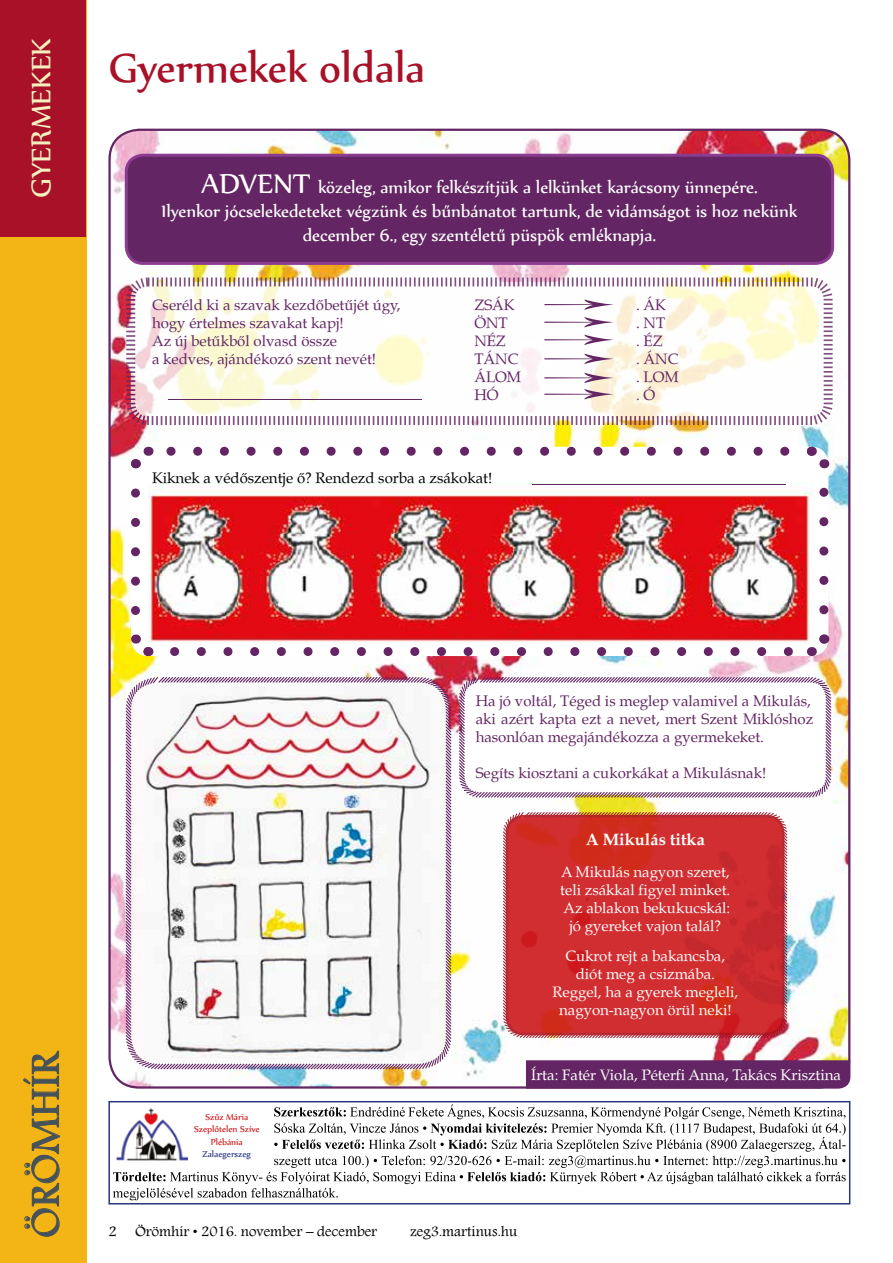
<style>
.page{position:relative;width:893px;height:1263px;background:#fff}
.page>*{position:absolute;margin:0;border:0;box-sizing:border-box;transform-origin:0 0}
.t1{font:49.5px "Nyala";color:#a81127}
.t2{font:42px "Andalus";color:#465259}
.t3{font:33px "Nyala";color:#f4f0c0}
.t4{font:20.25px/24.3px "Nyala";color:#fff;text-align:center}
.t5{font:16.5px "Book Antiqua CE Bold";color:#fff}
.t6{font:15px/18px "Book Antiqua CE";color:#632563}
.t7{font:15px/18px "Book Antiqua CE";color:#fff;text-align:center}
.t8{font:15px "Andalus";color:#000}
.t9{font:15px "Book Antiqua CE";color:#000}
.t10{font:10.5px/12.6px "Nyala";color:#cd171a;text-align:center}
.t11{font:10.5px "Nyala";color:#283583}
.s1{font-size:33px}
</style>
<div class="page">
<div style="left:0;top:0;width:86px;height:1263px;background:#f3b415"></div>
<div style="left:0;top:0;width:85px;height:236px;background:#a81127"></div>
<svg style="left:24px;top:1051px;width:36px;height:185px"></svg>
<div style="left:108px;top:1101px;width:742px;height:103px;border:2px solid #283583"></div>
<svg style="left:113px;top:1104px;width:733px;height:96px"></svg>
<img style="left:116px;top:1107px;width:72px;height:55px">
<img style="left:110px;top:130px;width:739px;height:956px">
<div style="left:126px;top:155px;width:707px;height:108px;background:#632563;border-radius:17px"></div>
<div style="left:125px;top:154px;width:709px;height:111px;border:3px solid #8a3d90;border-radius:17px"></div>
<svg style="left:125px;top:276px;width:709px;height:151px"></svg>
<div style="left:131px;top:447px;width:697px;height:209px;background:#fff;border-radius:17px"></div>
<svg style="left:131px;top:493px;width:9px;height:122px"></svg>
<svg style="left:175px;top:647px;width:618px;height:9px"></svg>
<svg style="left:819px;top:487px;width:9px;height:123px"></svg>
<svg style="left:166px;top:447px;width:619px;height:9px"></svg>
<svg style="left:126px;top:634px;width:31px;height:26px"></svg>
<svg style="left:808px;top:630px;width:25px;height:31px"></svg>
<svg style="left:802px;top:442px;width:31px;height:26px"></svg>
<svg style="left:126px;top:442px;width:26px;height:31px"></svg>
<svg style="left:124px;top:676px;width:329px;height:395px"></svg>
<img style="left:148px;top:484px;width:665px;height:158px">
<svg style="left:526px;top:1060px;width:324px;height:29px;background:#652865"></svg>
<hr style="left:168px;top:399px;width:254px;height:1px;background:#632563">
<hr style="left:532px;top:484px;width:254px;height:1px;background:#632563">
<svg style="left:544px;top:299px;width:69px;height:11px"></svg>
<svg style="left:544px;top:317px;width:69px;height:10px"></svg>
<svg style="left:544px;top:335px;width:69px;height:10px"></svg>
<svg style="left:544px;top:354px;width:69px;height:10px"></svg>
<svg style="left:544px;top:373px;width:69px;height:10px"></svg>
<svg style="left:544px;top:389px;width:69px;height:10px"></svg>
<svg style="left:458px;top:676px;width:375px;height:123px"></svg>
<svg style="left:502px;top:811px;width:287px;height:228px;background:#cf3536"></svg>
<h3 class="t3" style="left:21px;top:198px;width:162px;rotate:-90deg">GYERMEKEK</h3>
<h1 class="t1" style="left:108px;top:38px;width:318px">Gyermekek oldala</h1>
<h3 class="t4" style="left:162px;top:174px;width:637px"><span class="s1">ADVENT</span> közeleg, amikor felkészítjük a lelkünket karácsony ünnepére.<br>Ilyenkor jócselekedeteket végzünk és bűnbánatot tartunk, de vidámságot is hoz nekünk december 6., egy szentéletű püspök emléknapja.</h3>
<p class="t6" style="left:152px;top:298px;width:250px">Cseréld ki a szavak kezdőbetűjét úgy, hogy értelmes szavakat kapj!<br>Az új betűkből olvasd össze<br>a kedves, ajándékozó szent nevét!</p>
<p class="t6" style="left:474px;top:298px;width:48px">ZSÁK<br>ÖNT<br>NÉZ<br>TÁNC<br>ÁLOM<br>HÓ</p>
<p class="t6" style="left:636px;top:298px;width:44px">. ÁK<br>. NT<br>. ÉZ<br>. ÁNC . LOM . Ó</p>
<p class="t9" style="left:152px;top:469px;width:342px">Kiknek a védőszentje ő? Rendezd sorba a zsákokat!</p>
<h2 class="t2" style="left:15px;top:1238px;width:188px;rotate:-90deg">ÖRÖMHÍR</h2>
<p class="t6" style="left:476px;top:693px;width:339px">Ha jó voltál, Téged is meglep valamivel a Mikulás, aki azért kapta ezt a nevet, mert Szent Miklóshoz hasonlóan megajándékozza a gyermekeket.</p>
<p class="t6" style="left:476px;top:765px;width:292px">Segíts kiosztani a cukorkákat a Mikulásnak!</p>
<p class="t5" style="left:586px;top:830px;width:121px">A Mikulás titka</p>
<p class="t7" style="left:560px;top:864px;width:172px">A Mikulás nagyon szeret, teli zsákkal figyel minket.<br>Az ablakon bekukucskál: jó gyereket vajon talál?</p>
<p class="t7" style="left:552px;top:948px;width:187px">Cukrot rejt a bakancsba, diót meg a csizmába.<br>Reggel, ha a gyerek megleli, nagyon-nagyon örül neki!</p>
<p class="t10" style="left:194px;top:1110px;width:67px">Szűz Mária<br>Szeplőtelen Szíve<br>Plébánia</p>
<p class="t11" style="left:203px;top:1148px;width:50px">Zalaegerszeg</p>
<p class="t7" style="left:531px;top:1067px;width:311px">Írta: Fatér Viola, Péterfi Anna, Takács Krisztina</p>
<p class="t8" style="left:108px;top:1220px;width:270px">2 Örömhír • 2016. november – december</p>
<p class="t8" style="left:410px;top:1220px;width:109px">zeg3.martinus.hu</p>
</div>
